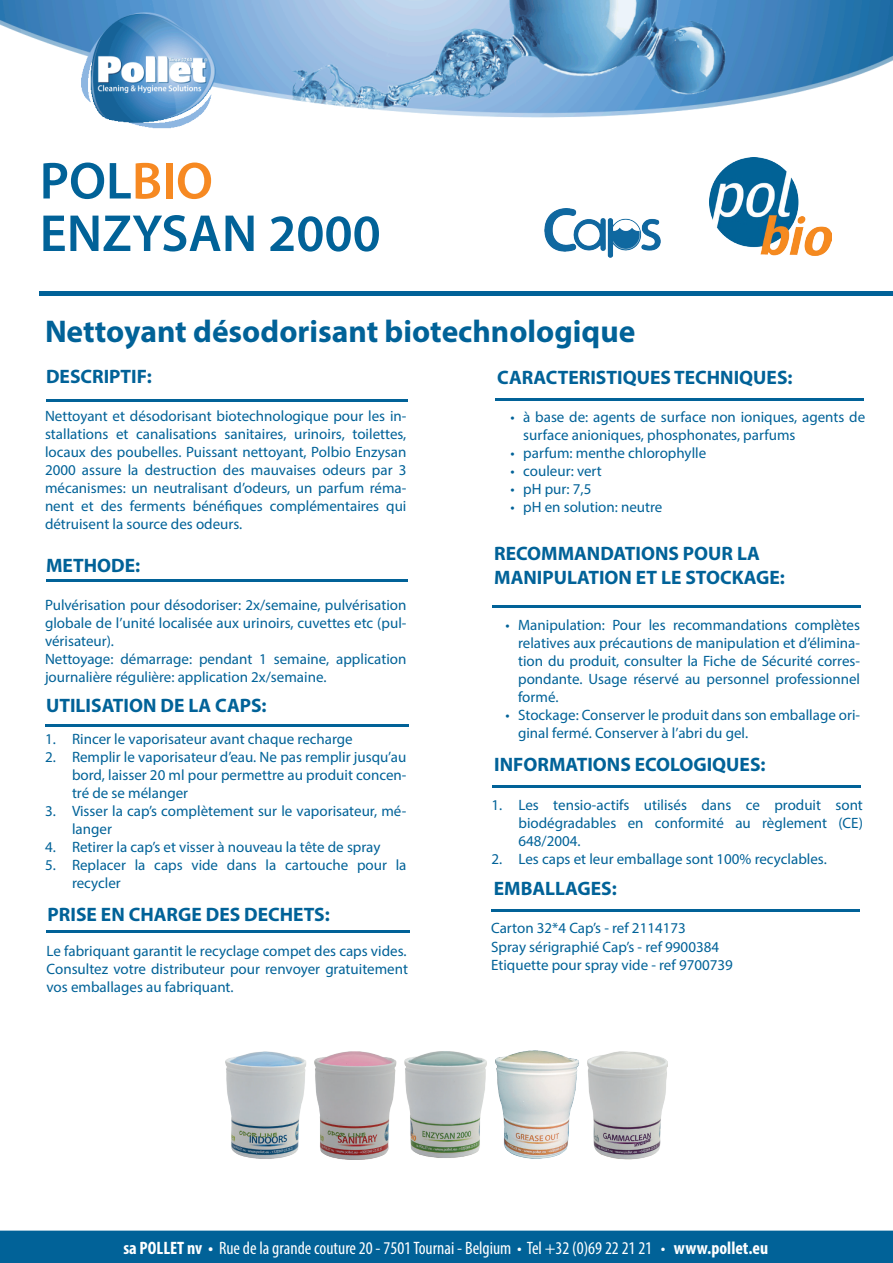
<style>
.page{position:relative;width:893px;height:1263px;background:#fff}
.page>*{position:absolute;margin:0;border:0;box-sizing:border-box;transform-origin:0 0}
.t1{font:600 52.5px/52.5px "Myriad Pro";color:#016298}
.t2{font:700 31.5px "Myriad Pro";color:#016298}
.t3{font:700 19.5px/23.4px "Myriad Pro";color:#016298}
.t4{font:condensed 18px "Myriad Pro";color:#fff}
.t5{font:15px/18px "Myriad Pro";color:#016298}
.s1{color:#f68922}
.s2{font-weight:700}
</style>
<div class="page">
<img style="left:0;top:0;width:893px;height:129px">
<div style="left:0;top:1230px;width:893px;height:33px;background:#016298"></div>
<hr style="left:40px;top:291px;width:853px;height:4px;background:#016298">
<img style="left:710px;top:157px;width:122px;height:98px">
<hr style="left:47px;top:399px;width:361px;height:2px;background:#016298">
<hr style="left:495px;top:399px;width:368px;height:2px;background:#016298">
<hr style="left:492px;top:606px;width:368px;height:2px;background:#016298">
<hr style="left:492px;top:785px;width:368px;height:3px;background:#016298">
<hr style="left:491px;top:909px;width:369px;height:3px;background:#016298">
<hr style="left:47px;top:579px;width:361px;height:2px;background:#016298">
<img style="left:225px;top:1050px;width:443px;height:109px">
<img style="left:544px;top:208px;width:117px;height:49px">
<hr style="left:45px;top:724px;width:363px;height:3px;background:#016298">
<hr style="left:47px;top:930px;width:363px;height:2px;background:#016298">
<h1 class="t1" style="left:40px;top:153px;width:343px">POL<span class="s1">BIO<br></span>ENZYSAN 2000</h1>
<h2 class="t2" style="left:45px;top:311px;width:592px">Nettoyant désodorisant biotechnologique</h2>
<h3 class="t3" style="left:46px;top:364px;width:107px">DESCRIPTIF:</h3>
<p class="t5" style="left:45px;top:407px;width:363px;text-align:justify">Nettoyant et désodorisant biotechnologique pour les in&shy;stallations et canalisations sanitaires, urinoirs, toilettes, locaux des poubelles. Puissant nettoyant, Polbio Enzysan 2000 assure la destruction des mauvaises odeurs par 3 mécanismes: un neutralisant d’odeurs, un parfum réma&shy;nent et des ferments bénéfiques complémentaires qui détruisent la source des odeurs.</p>
<h3 class="t3" style="left:497px;top:365px;width:297px">CARACTERISTIQUES TECHNIQUES:</h3>
<p class="t5" style="left:523px;top:407px;width:343px;text-indent:-13px">• à base de: agents de surface non ioniques, agents de surface anioniques, phosphonates, parfums</p>
<p class="t5" style="left:510px;top:443px;width:197px">• parfum: menthe chlorophylle</p>
<p class="t5" style="left:510px;top:461px;width:93px">• couleur: vert</p>
<p class="t5" style="left:510px;top:479px;width:82px">• pH pur: 7,5</p>
<p class="t5" style="left:510px;top:497px;width:153px">• pH en solution: neutre</p>
<h3 class="t3" style="left:46px;top:553px;width:96px">METHODE:</h3>
<p class="t5" style="left:45px;top:595px;width:363px">Pulvérisation pour désodoriser: 2x/semaine, pulvérisation globale de l’unité localisée aux urinoirs, cuvettes etc (pul&shy;vérisateur).<br>Nettoyage: démarrage: pendant 1 semaine, application journalière régulière: application 2x/semaine.</p>
<h3 class="t3" style="left:46px;top:693px;width:222px">UTILISATION DE LA CAPS:</h3>
<p class="t5" style="left:45px;top:730px;width:309px">1. Rincer le vaporisateur avant chaque recharge</p>
<p class="t5" style="left:72px;top:748px;width:336px;text-align:justify;text-indent:-27px">2. Remplir le vaporisateur d’eau. Ne pas remplir jusqu’au bord, laisser 20 ml pour permettre au produit concen&shy;tré de se mélanger</p>
<p class="t5" style="left:72px;top:802px;width:336px;text-indent:-27px">3. Visser la cap’s complètement sur le vaporisateur, mé&shy;langer</p>
<p class="t5" style="left:45px;top:838px;width:337px">4. Retirer la cap’s et visser à nouveau la tête de spray</p>
<p class="t5" style="left:72px;top:856px;width:336px;text-indent:-27px">5. Replacer la caps vide dans la cartouche pour la recycler</p>
<h3 class="t3" style="left:48px;top:902px;width:284px">PRISE EN CHARGE DES DECHETS:</h3>
<p class="t5" style="left:47px;top:942px;width:363px;text-align:justify">Le fabriquant garantit le recyclage compet des caps vides.<br>Consultez votre distributeur pour renvoyer gratuitement vos emballages au fabriquant.</p>
<h3 class="t3" style="left:494px;top:541px;width:292px">RECOMMANDATIONS POUR LA<br>MANIPULATION ET LE STOCKAGE:</h3>
<p class="t5" style="left:518px;top:615px;width:343px;text-align:justify;text-indent:-13px">• Manipulation: Pour les recommandations complètes relatives aux précautions de manipulation et d’élimina&shy;tion du produit, consulter la Fiche de Sécurité corres&shy;pondante. Usage réservé au personnel professionnel formé.</p>
<p class="t5" style="left:518px;top:705px;width:343px;text-indent:-13px">• Stockage: Conserver le produit dans son emballage ori&shy;ginal fermé. Conserver à l’abri du gel.</p>
<h3 class="t3" style="left:494px;top:752px;width:273px">INFORMATIONS ECOLOGIQUES:</h3>
<p class="t5" style="left:519px;top:796px;width:346px;text-align:justify;text-indent:-27px">1. Les tensio-actifs utilisés dans ce produit sont biodégradables en conformité au règlement (CE)<br>648/2004.</p>
<p class="t5" style="left:492px;top:850px;width:337px">2. Les caps et leur emballage sont 100% recyclables.</p>
<h3 class="t3" style="left:494px;top:876px;width:125px">EMBALLAGES:</h3>
<p class="t5" style="left:491px;top:919px;width:243px">Carton 32*4 Cap’s - ref 2114173<br>Spray sérigraphié Cap’s - ref 9900384<br>Etiquette pour spray vide - ref 9700739</p>
<p class="t4" style="left:123px;top:1237px;width:646px"><span class="s2">sa POLLET nv •</span> Rue de la grande couture 20 - 7501 Tournai - Belgium • Tel +32 (0)69 22 21 21 • <span class="s2">www.pollet.eu</span></p>
</div>
